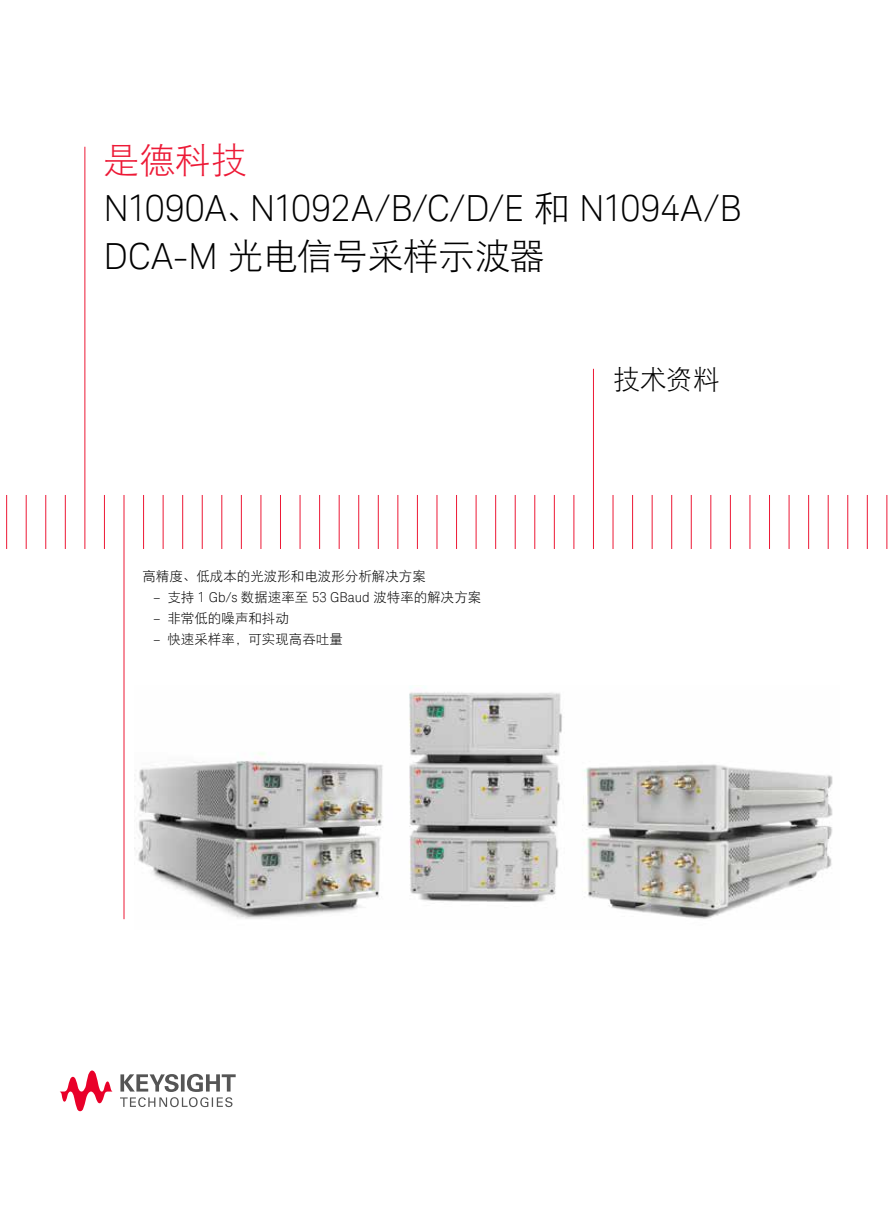
<style>
.page{position:relative;width:893px;height:1212px;background:#fff}
.page>*{position:absolute;margin:0;border:0;box-sizing:border-box;transform-origin:0 0}
.t1{font:300 36px "Keysight Sans";color:#000}
.t2{font:36px "DFP Hei W3";letter-spacing:-.025em;color:#000}
.t3{font:36px "DFP Hei W3";color:#ed1936}
.t4{font:27px "DFP Hei W3";color:#000}
.t5{font:13.5px "DFP Hei W3";color:#000}
.s1{font-family:"DFP Hei W3";font-weight:400}
.s2{font-family:"Keysight Sans";font-weight:300}
</style>
<div class="page">
<svg style="left:120px;top:1074px;width:116px;height:33px"></svg>
<svg style="left:60px;top:1070px;width:53px;height:41px"></svg>
<hr style="left:6px;top:495px;width:1px;height:54px;background:#ed1936">
<hr style="left:26px;top:495px;width:1px;height:54px;background:#ed1936">
<hr style="left:45px;top:495px;width:1px;height:54px;background:#ed1936">
<hr style="left:65px;top:495px;width:1px;height:54px;background:#ed1936">
<hr style="left:85px;top:147px;width:1px;height:402px;background:#ed1936">
<hr style="left:104px;top:495px;width:1px;height:54px;background:#ed1936">
<hr style="left:124px;top:495px;width:1px;height:424px;background:#ed1936">
<hr style="left:143px;top:495px;width:1px;height:54px;background:#ed1936">
<hr style="left:163px;top:495px;width:1px;height:54px;background:#ed1936">
<hr style="left:182px;top:495px;width:1px;height:54px;background:#ed1936">
<hr style="left:202px;top:495px;width:1px;height:54px;background:#ed1936">
<hr style="left:221px;top:495px;width:1px;height:54px;background:#ed1936">
<hr style="left:241px;top:495px;width:1px;height:54px;background:#ed1936">
<hr style="left:261px;top:495px;width:1px;height:54px;background:#ed1936">
<hr style="left:280px;top:495px;width:1px;height:54px;background:#ed1936">
<hr style="left:300px;top:495px;width:1px;height:54px;background:#ed1936">
<hr style="left:319px;top:495px;width:1px;height:54px;background:#ed1936">
<hr style="left:339px;top:495px;width:1px;height:54px;background:#ed1936">
<hr style="left:358px;top:495px;width:1px;height:54px;background:#ed1936">
<hr style="left:378px;top:495px;width:1px;height:54px;background:#ed1936">
<hr style="left:397px;top:495px;width:1px;height:54px;background:#ed1936">
<hr style="left:417px;top:495px;width:1px;height:54px;background:#ed1936">
<hr style="left:437px;top:495px;width:1px;height:54px;background:#ed1936">
<hr style="left:456px;top:495px;width:1px;height:54px;background:#ed1936">
<hr style="left:476px;top:495px;width:1px;height:54px;background:#ed1936">
<hr style="left:495px;top:495px;width:1px;height:54px;background:#ed1936">
<hr style="left:515px;top:495px;width:1px;height:54px;background:#ed1936">
<hr style="left:534px;top:495px;width:1px;height:54px;background:#ed1936">
<hr style="left:554px;top:495px;width:1px;height:54px;background:#ed1936">
<hr style="left:573px;top:495px;width:1px;height:54px;background:#ed1936">
<hr style="left:593px;top:369px;width:1px;height:180px;background:#ed1936">
<hr style="left:613px;top:495px;width:1px;height:54px;background:#ed1936">
<hr style="left:632px;top:495px;width:1px;height:54px;background:#ed1936">
<hr style="left:652px;top:495px;width:1px;height:54px;background:#ed1936">
<hr style="left:671px;top:495px;width:1px;height:54px;background:#ed1936">
<hr style="left:691px;top:495px;width:1px;height:54px;background:#ed1936">
<hr style="left:710px;top:495px;width:1px;height:54px;background:#ed1936">
<hr style="left:730px;top:495px;width:1px;height:54px;background:#ed1936">
<hr style="left:750px;top:495px;width:1px;height:54px;background:#ed1936">
<hr style="left:769px;top:495px;width:1px;height:54px;background:#ed1936">
<hr style="left:789px;top:495px;width:1px;height:54px;background:#ed1936">
<hr style="left:808px;top:495px;width:1px;height:54px;background:#ed1936">
<hr style="left:828px;top:495px;width:1px;height:54px;background:#ed1936">
<hr style="left:847px;top:495px;width:1px;height:54px;background:#ed1936">
<hr style="left:867px;top:495px;width:1px;height:54px;background:#ed1936">
<hr style="left:886px;top:495px;width:1px;height:54px;background:#ed1936">
<img style="left:136px;top:687px;width:697px;height:232px">
<h1 class="t3" style="left:103px;top:141px;width:146px">是德科技</h1>
<h1 class="t1" style="left:103px;top:187px;width:640px">N1090A<span class="s1">、</span>N1092A/B/C/D/E <span class="s1">和</span> N1094A/B</h1>
<h1 class="t2" style="left:103px;top:237px;width:443px"><span class="s2">DCA-M</span> 光电信号采样示波器</h1>
<p class="t5" style="left:142px;top:569px;width:285px">高精度、低成本的光波形和电波形分析解决方案</p>
<p class="t5" style="left:153px;top:590px;width:330px"><span class="s2">–</span> 支持 <span class="s2">1 Gb/s</span> 数据速率至 <span class="s2">53 GBaud</span> 波特率的解决方案</p>
<p class="t5" style="left:153px;top:611px;width:137px"><span class="s2">–</span> 非常低的噪声和抖动</p>
<p class="t5" style="left:153px;top:632px;width:191px"><span class="s2">–</span> 快速采样率，可实现高吞吐量</p>
<h2 class="t4" style="left:613px;top:364px;width:108px">技术资料</h2>
</div>
